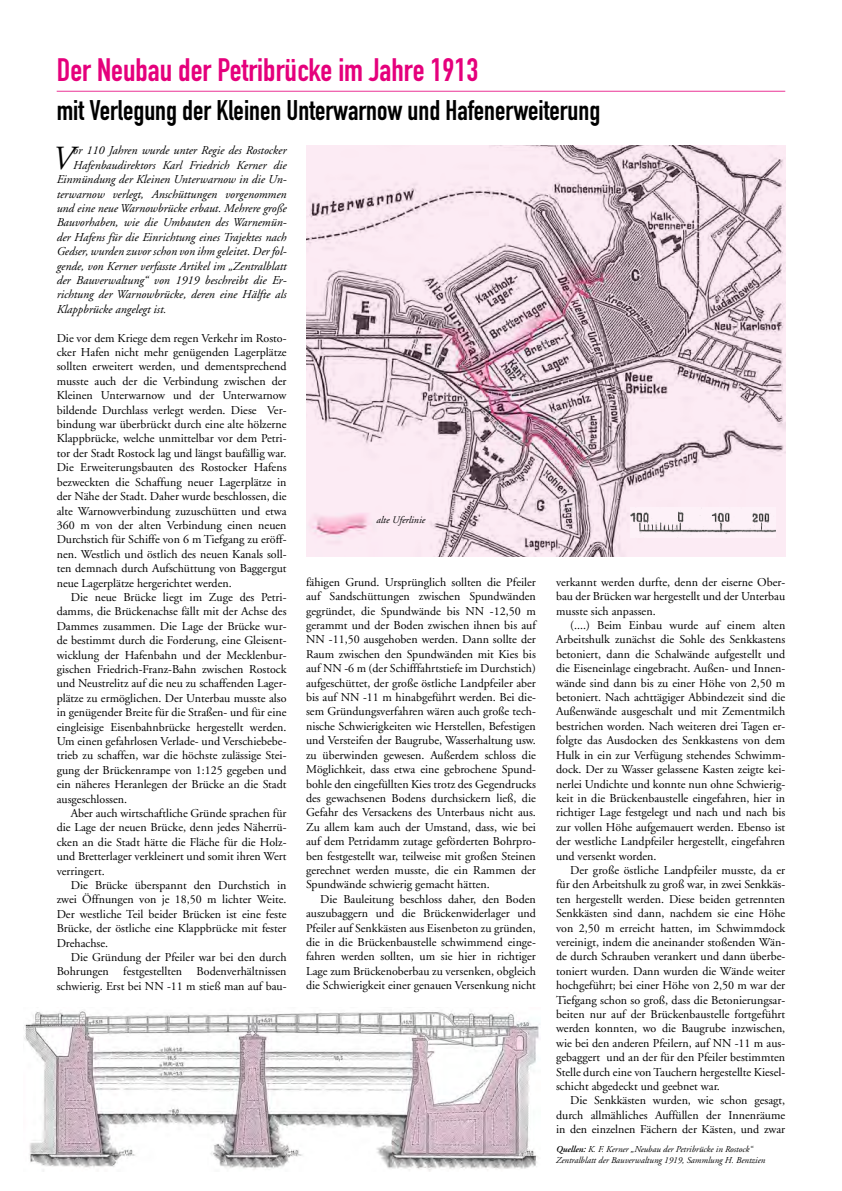
<style>
.page{position:relative;width:842px;height:1191px;background:#fff}
.page>*{position:absolute;margin:0;border:0;box-sizing:border-box;transform-origin:0 0}
.fließtext{font:italic 33.7px "Adobe Garamond";color:#000}
.t1{font:32px "DIN Engschrift";color:#e5007c}
.t2{font:28px "DIN Engschrift";color:#000}
.fließtext-2{font:12px/14.4px "Adobe Garamond";color:#000;text-align:justify}
.fließtext-3{font:italic 12px "Adobe Garamond";color:#000}
.t3{font:italic 10px "Adobe Garamond";color:#000}
.t4{font:italic 9px "Adobe Garamond";color:#000}
.s1{font-weight:600}
</style>
<div class="page">
<hr style="left:57px;top:91px;width:728px;height:1px;background:#e5007c">
<img style="left:24px;top:1010px;width:515px;height:161px">
<svg style="left:306px;top:146px;width:479px;height:411px;background:#dac7d1"></svg>
<img style="left:631px;top:507px;width:144px;height:30px">
<p class="t1" style="left:57px;top:51px;width:423px">Der Neubau der Petribrücke im Jahre 1913</p>
<p class="t2" style="left:57px;top:93px;width:545px">mit Verlegung der Kleinen Unterwarnow und Hafenerweiterung</p>
<p class="fließtext-3" style="left:73px;top:144px;width:215px">or 110 Jahren wurde unter Regie des Rostocker</p>
<p class="fließtext-3" style="left:73px;top:159px;width:215px">Hafenbaudirektors Karl Friedrich Kerner die</p>
<p class="fließtext-3" style="left:57px;top:173px;width:231px">Einmündung der Kleinen Unterwarnow in die Un-</p>
<p class="fließtext-3" style="left:57px;top:187px;width:231px">terwarnow verlegt, Anschüttungen vorgenommen</p>
<p class="fließtext-3" style="left:57px;top:202px;width:231px">und eine neue Warnowbrücke erbaut. Mehrere große</p>
<p class="fließtext-3" style="left:57px;top:216px;width:231px">Bauvorhaben, wie die Umbauten des Warnemün-</p>
<p class="fließtext-3" style="left:57px;top:231px;width:231px">der Hafens für die Einrichtung eines Trajektes nach</p>
<p class="fließtext-3" style="left:57px;top:245px;width:231px">Gedser, wurden zuvor schon von ihm geleitet. Der fol-</p>
<p class="fließtext-3" style="left:57px;top:259px;width:231px">gende, von Kerner verfasste Artikel im „Zentralblatt</p>
<p class="fließtext-3" style="left:57px;top:274px;width:231px">der Bauverwaltung“ von 1919 beschreibt die Er-</p>
<p class="fließtext-3" style="left:57px;top:288px;width:231px">richtung der Warnowbrücke, deren eine Hälfte als</p>
<p class="fließtext-3" style="left:57px;top:303px;width:111px">Klappbrücke angelegt ist.</p>
<p class="fließtext-2" style="left:57px;top:331px;width:231px">Die vor dem Kriege dem regen Verkehr im Rosto&shy;cker Hafen nicht mehr genügenden Lagerplätze sollten erweitert werden, und dementsprechend musste auch der die Verbindung zwischen der Kleinen Unterwarnow und der Unterwarnow bildende Durchlass verlegt werden. Diese Ver&shy;bindung war überbrückt durch eine alte hölzerne Klappbrücke, welche unmittelbar vor dem Petri&shy;tor der Stadt Rostock lag und längst baufällig war.<br>Die Erweiterungsbauten des Rostocker Hafens bezweckten die Schaffung neuer Lagerplätze in der Nähe der Stadt. Daher wurde beschlossen, die alte Warnowverbindung zuzuschütten und etwa 360 m von der alten Verbindung einen neuen Durchstich für Schiffe von 6 m Tiefgang zu eröff&shy;nen. Westlich und östlich des neuen Kanals soll&shy;ten demnach durch Aufschüttung von Baggergut neue Lagerplätze hergerichtet werden.</p>
<p class="fließtext-2" style="left:57px;top:590px;width:231px;text-indent:14px">Die neue Brücke liegt im Zuge des Petri&shy;damms, die Brückenachse fällt mit der Achse des Dammes zusammen. Die Lage der Brücke wur&shy;de bestimmt durch die Forderung, eine Gleisent&shy;wicklung der Hafenbahn und der Mecklenbur&shy;gischen Friedrich-Franz-Bahn zwischen Rostock und Neustrelitz auf die neu zu schaffenden Lager&shy;plätze zu ermöglichen. Der Unterbau musste also in genügender Breite für die Straßen- und für eine eingleisige Eisenbahnbrücke hergestellt werden.<br>Um einen gefahrlosen Verlade- und Verschiebebe&shy;trieb zu schaffen, war die höchste zulässige Stei&shy;gung der Brückenrampe von 1:125 gegeben und ein näheres Heranlegen der Brücke an die Stadt ausgeschlossen.</p>
<p class="fließtext-2" style="left:57px;top:806px;width:231px;text-indent:14px">Aber auch wirtschaftliche Gründe sprachen für die Lage der neuen Brücke, denn jedes Näherrü&shy;cken an die Stadt hätte die Fläche für die Holz&shy;und Bretterlager verkleinert und somit ihren Wert verringert.</p>
<p class="fließtext-2" style="left:57px;top:878px;width:231px;text-indent:14px">Die Brücke überspannt den Durchstich in zwei Öffnungen von je 18,50 m lichter Weite.<br>Der westliche Teil beider Brücken ist eine feste Brücke, der östliche eine Klappbrücke mit fester Drehachse.</p>
<p class="fließtext-2" style="left:57px;top:950px;width:231px;text-indent:14px">Die Gründung der Pfeiler war bei den durch Bohrungen festgestellten Bodenverhältnissen schwierig. Erst bei NN -11 m stieß man auf bau-</p>
<p class="fließtext" style="left:52px;top:140px;width:22px">V</p>
<p class="t3" style="left:376px;top:514px;width:50px">alte Uferlinie</p>
<p class="fließtext-2" style="left:306px;top:575px;width:231px">fähigen Grund. Ursprünglich sollten die Pfeiler auf Sandschüttungen zwischen Spundwänden gegründet, die Spundwände bis NN -12,50 m gerammt und der Boden zwischen ihnen bis auf NN -11,50 ausgehoben werden. Dann sollte der Raum zwischen den Spundwänden mit Kies bis auf NN -6 m (der Schifffahrtstiefe im Durchstich) aufgeschüttet, der große östliche Landpfeiler aber bis auf NN -11 m hinabgeführt werden. Bei die&shy;sem Gründungsverfahren wären auch große tech&shy;nische Schwierigkeiten wie Herstellen, Befestigen und Versteifen der Baugrube, Wasserhaltung usw. zu überwinden gewesen. Außerdem schloss die Möglichkeit, dass etwa eine gebrochene Spund&shy;bohle den eingefüllten Kies trotz des Gegendrucks des gewachsenen Bodens durchsickern ließ, die Gefahr des Versackens des Unterbaus nicht aus.<br>Zu allem kam auch der Umstand, dass, wie bei auf dem Petridamm zutage geförderten Bohrpro&shy;ben festgestellt war, teilweise mit großen Steinen gerechnet werden musste, die ein Rammen der Spundwände schwierig gemacht hätten.</p>
<p class="fließtext-2" style="left:306px;top:892px;width:231px;text-indent:14px">Die Bauleitung beschloss daher, den Boden auszubaggern und die Brückenwiderlager und Pfeiler auf Senkkästen aus Eisenbeton zu gründen, die in die Brückenbaustelle schwimmend einge&shy;fahren werden sollten, um sie hier in richtiger Lage zum Brückenoberbau zu versenken, obgleich die Schwierigkeit einer genauen Versenkung nicht</p>
<p class="fließtext-2" style="left:556px;top:575px;width:231px">verkannt werden durfte, denn der eiserne Ober&shy;bau der Brücken war hergestellt und der Unterbau musste sich anpassen.</p>
<p class="fließtext-2" style="left:556px;top:618px;width:231px;text-indent:14px">(....) Beim Einbau wurde auf einem alten Arbeitshulk zunächst die Sohle des Senkkastens betoniert, dann die Schalwände aufgestellt und die Eiseneinlage eingebracht. Außen- und Innen&shy;wände sind dann bis zu einer Höhe von 2,50 m betoniert. Nach achttägiger Abbindezeit sind die Außenwände ausgeschalt und mit Zementmilch bestrichen worden. Nach weiteren drei Tagen er&shy;folgte das Ausdocken des Senkkastens von dem Hulk in ein zur Verfügung stehendes Schwimm&shy;dock. Der zu Wasser gelassene Kasten zeigte kei&shy;nerlei Undichte und konnte nun ohne Schwierig&shy;keit in die Brückenbaustelle eingefahren, hier in richtiger Lage festgelegt und nach und nach bis zur vollen Höhe aufgemauert werden. Ebenso ist der westliche Landpfeiler hergestellt, eingefahren und versenkt worden.</p>
<p class="fließtext-2" style="left:556px;top:863px;width:231px;text-indent:14px">Der große östliche Landpfeiler musste, da er für den Arbeitshulk zu groß war, in zwei Senkkäs&shy;ten hergestellt werden. Diese beiden getrennten Senkkästen sind dann, nachdem sie eine Höhe von 2,50 m erreicht hatten, im Schwimmdock vereinigt, indem die aneinander stoßenden Wän&shy;de durch Schrauben verankert und dann überbe&shy;toniert wurden. Dann wurden die Wände weiter hochgeführt; bei einer Höhe von 2,50 m war der Tiefgang schon so groß, dass die Betonierungsar&shy;beiten nur auf der Brückenbaustelle fortgeführt werden konnten, wo die Baugrube inzwischen, wie bei den anderen Pfeilern, auf NN -11 m aus&shy;gebaggert und an der für den Pfeiler bestimmten Stelle durch eine von Tauchern hergestellte Kiesel&shy;schicht abgedeckt und geebnet war.</p>
<p class="fließtext-2" style="left:556px;top:1093px;width:231px;text-indent:14px">Die Senkkästen wurden, wie schon gesagt, durch allmähliches Auffüllen der Innenräume in den einzelnen Fächern der Kästen, und zwar</p>
<p class="t4" style="left:556px;top:1144px;width:198px"><span class="s1">Quellen:</span> K. F. Kerner „Neubau der Petribrücke in Rostock“</p>
<p class="t4" style="left:556px;top:1155px;width:211px">Zentralblatt der Bauverwaltung 1919, Sammlung H. Bentzien</p>
</div>
